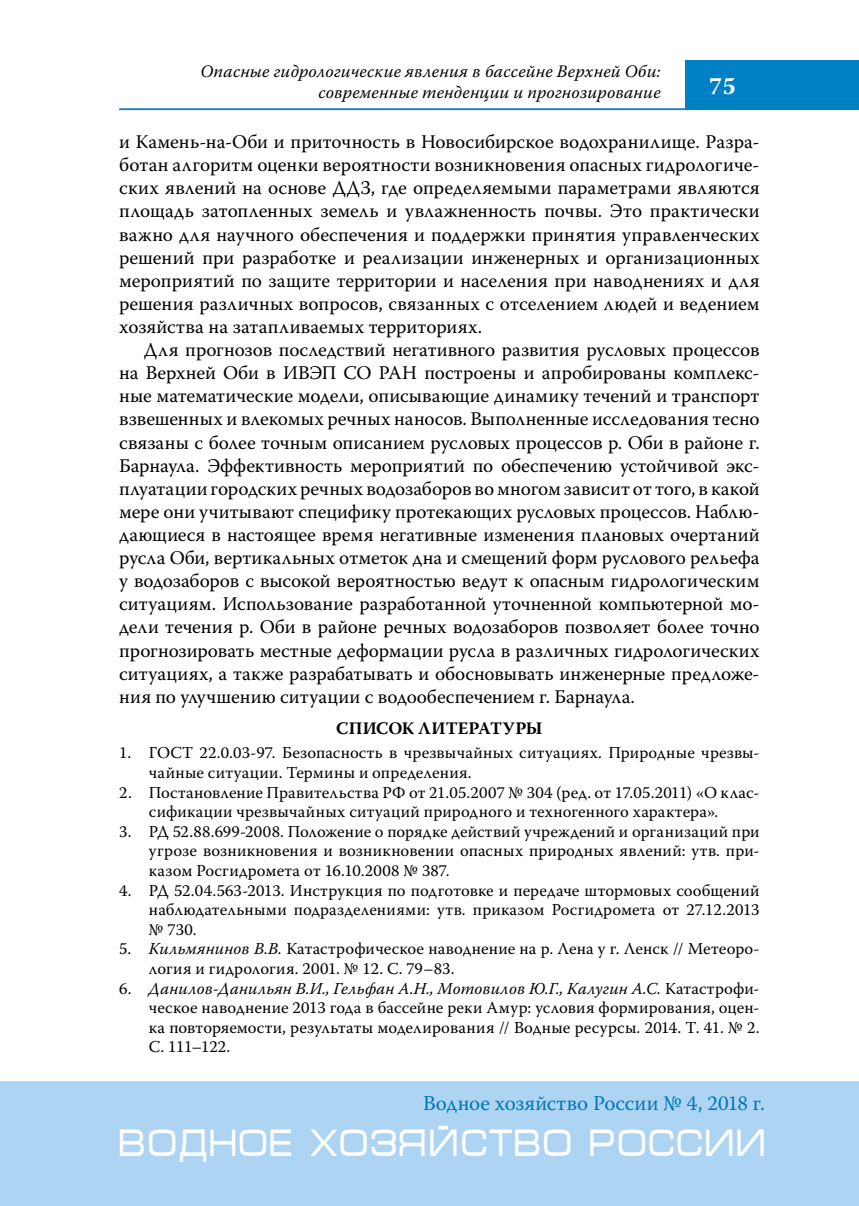
<style>
.page{position:relative;width:859px;height:1206px;background:#fff}
.page>*{position:absolute;margin:0;border:0;box-sizing:border-box;transform-origin:0 0}
.t1{font:38.5px "Micra";color:#fff;scale:.81 1}
.t2{font:700 24.5px "Warnock Pro";color:#fff}
.t3{font:21px "Warnock Pro";color:#0077b6}
.t4{font:19.25px/23.1px "Warnock Pro";color:#000;text-align:justify}
.t5{font:italic 17.5px/21px "Warnock Pro";letter-spacing:.01em;color:#000;text-align:right}
.t6{font:700 17.5px "Warnock Pro";color:#000}
.t7{font:16.62px/19.6px "Warnock Pro";letter-spacing:.01em;color:#000}
.s1{font-style:italic}
</style>
<div class="page">
<hr style="left:119px;top:108px;width:739px;height:2px;background:#0080c5">
<div style="left:685px;top:60px;width:173px;height:50px;background:#0080c5"></div>
<div style="left:0;top:1081px;width:858px;height:124px;background:#add4f3"></div>
<p class="t5" style="left:200px;top:60px;width:461px">Опасные гидрологические явления в бассейне верхней оби: современные тенденции и прогнозирование</p>
<p class="t2" style="left:708px;top:71px;width:28px">75</p>
<p class="t4" style="left:119px;top:130px;width:641px">и Камень-на-Оби и приточность в Новосибирское водохранилище. Разра&shy;ботан алгоритм оценки вероятности возникновения опасных гидрологиче&shy;ских явлений на основе ДДЗ, где определяемыми параметрами являются площадь затопленных земель и увлажненность почвы. Это практически важно для научного обеспечения и поддержки принятия управленческих решений при разработке и реализации инженерных и организационных мероприятий по защите территории и населения при наводнениях и для решения различных вопросов, связанных с отселением людей и ведением хозяйства на затапливаемых территориях.</p>
<p class="t4" style="left:119px;top:338px;width:642px;text-indent:25px">Для прогнозов последствий негативного развития русловых процессов на Верхней Оби в ИВЭП СО РАН построены и апробированы комплекс&shy;ные математические модели, описывающие динамику течений и транспорт взвешенных и влекомых речных наносов. Выполненные исследования тесно связаны с более точным описанием русловых процессов р. Оби в районе г.<br>Барнаула. Эффективность мероприятий по обеспечению устойчивой экс&shy;плуатации городских речных водозаборов во многом зависит от того, в какой мере они учитывают специфику протекающих русловых процессов. Наблю&shy;дающиеся в настоящее время негативные изменения плановых очертаний русла Оби, вертикальных отметок дна и смещений форм руслового рельефа у водозаборов с высокой вероятностью ведут к опасным гидрологическим ситуациям. Использование разработанной уточненной компьютерной мо&shy;дели течения р. Оби в районе речных водозаборов позволяет более точно прогнозировать местные деформации русла в различных гидрологических ситуациях, а также разрабатывать и обосновывать инженерные предложе&shy;ния по улучшению ситуации с водообеспечением г. Барнаула.</p>
<p class="t6" style="left:336px;top:717px;width:208px">СПИСОК ЛИТЕРАТУРЫ</p>
<p class="t7" style="left:149px;top:742px;width:612px;text-indent:-30px">1. ГОСТ 22.0.03-97. Безопасность в чрезвычайных ситуациях. Природные чрезвы&shy;чайные ситуации. Термины и определения.</p>
<p class="t7" style="left:149px;top:782px;width:612px;text-indent:-30px">2. Постановление Правительства РФ от 21.05.2007 № 304 (ред. от 17.05.2011) «О клас&shy;сификации чрезвычайных ситуаций природного и техногенного характера».</p>
<p class="t7" style="left:149px;top:821px;width:612px;text-align:justify;text-indent:-30px">3. РД 52.88.699-2008. Положение о порядке действий учреждений и организаций при угрозе возникновения и возникновении опасных природных явлений: утв. при&shy;казом Росгидромета от 16.10.2008 № 387.</p>
<p class="t7" style="left:149px;top:880px;width:612px;text-align:justify;text-indent:-30px">4. РД 52.04.563-2013. Инструкция по подготовке и передаче штормовых сообщений наблюдательными подразделениями: утв. приказом Росгидромета от 27.12.2013 № 730.</p>
<p class="t7" style="left:149px;top:938px;width:612px;text-indent:-30px">5. <span class="s1">Кильмянинов В.В.</span> Катастрофическое наводнение на р. Лена у г. Ленск // Метеоро&shy;логия и гидрология. 2001. № 12. С. 79–83.</p>
<p class="t7" style="left:149px;top:978px;width:612px;text-align:justify;text-indent:-30px">6. <span class="s1">Данилов-Данильян В.И., Гельфан А.Н., Мотовилов Ю.Г., Калугин А.С.</span> Катастрофи&shy;ческое наводнение 2013 года в бассейне реки Амур: условия формирования, оцен&shy;ка повторяемости, результаты моделирования // Водные ресурсы. 2014. Т. 41. № 2.<br>С. 111–122.</p>
<p class="t3" style="left:423px;top:1090px;width:343px">Водное хозяйство России № 4, 2018 г.</p>
<h1 class="t1" style="left:119px;top:1122px;width:801px">ВОДНОЕ ХОЗЯЙСТВО РОССИИ</h1>
</div>
